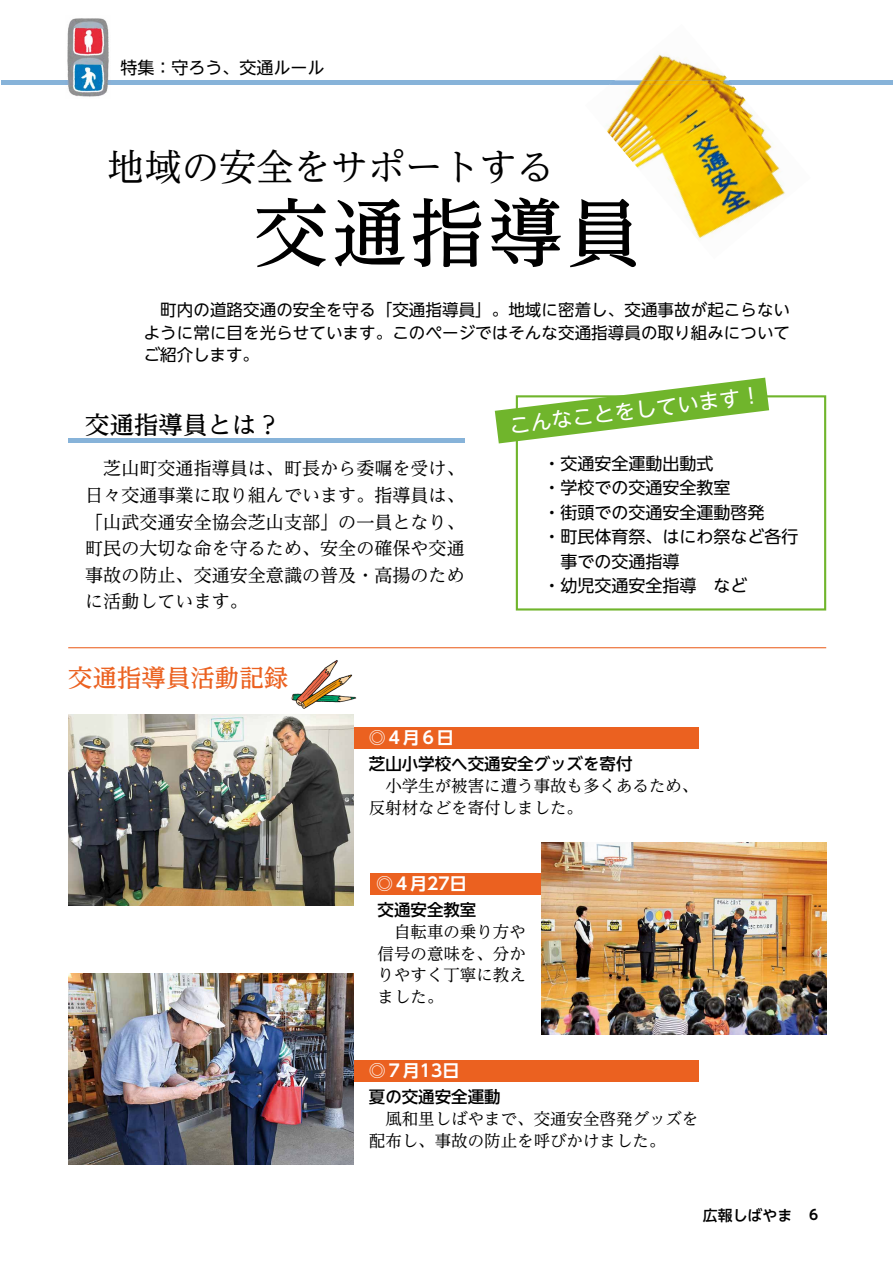
<style>
.page{position:relative;width:893px;height:1263px;background:#fff}
.page>*{position:absolute;margin:0;border:0;box-sizing:border-box;transform-origin:0 0}
.t1{font:500 74.4px "UD Reimin Pro";letter-spacing:.05em;color:#000}
.t2{font:37.2px "UD Reimin Pro";color:#000}
.t3{font:500 24.45px "UD Reimin Pro";color:#eb6120}
.t4{font:500 24.45px "UD Reimin Pro";color:#000}
.t5{font:21.15px "UD Shin Go NT Pro";color:#fff}
.t6{font:18px/26.5px "UD Reimin Pro";color:#000;text-align:justify}
.t7{font:16.95px "UD Shin Go NT Pro";color:#000}
.t8{font:700 16.95px "UD Shin Go NT Pro De";color:#fff}
.t9{font:16.5px/21.8px "UD Reimin Pro";color:#000}
.t10{font:16.5px/22.4px "UD Shin Go NT Pro";letter-spacing:.005em;color:#000;text-align:justify}
.t11{font:500 16.5px "UD Shin Go NT Pro";color:#000}
.t12{font:500 14.85px "UD Shin Go NT Pro";color:#000}
.t13{font:700 13.8px "UD Shin Go NT Pro De";color:#000}
</style>
<div class="page">
<hr style="left:1px;top:81px;width:892px;height:4px;background:#87b3d9">
<hr style="left:68px;top:439px;width:397px;height:4px;background:#87b3d9">
<img style="left:65px;top:18px;width:46px;height:79px">
<img style="left:65px;top:81px;width:46px;height:4px">
<div style="left:516px;top:395px;width:310px;height:215px;border:2px solid #70b52c"></div>
<svg style="left:495px;top:378px;width:274px;height:65px"></svg>
<img style="left:585px;top:54px;width:226px;height:186px">
<img style="left:609px;top:81px;width:124px;height:4px">
<hr style="left:68px;top:647px;width:758px;height:1px;background:#eb6120">
<img style="left:291px;top:660px;width:66px;height:48px">
<div style="left:341px;top:727px;width:357px;height:22px;background:#eb6120"></div>
<img style="left:68px;top:714px;width:285px;height:191px">
<div style="left:341px;top:1060px;width:357px;height:21px;background:#eb6120"></div>
<img style="left:68px;top:973px;width:285px;height:192px">
<div style="left:370px;top:873px;width:357px;height:21px;background:#eb6120"></div>
<img style="left:541px;top:843px;width:285px;height:191px">
<p class="t7" style="left:120px;top:54px;width:206px">特集：守ろう、交通ルール</p>
<h2 class="t2" style="left:108px;top:137px;width:448px">地域の安全をサポートする</h2>
<h1 class="t1" style="left:254px;top:172px;width:388px">交通指導員</h1>
<p class="t10" style="left:144px;top:299px;width:648px">　町内の道路交通の安全を守る「交通指導員」。地域に密着し、交通事故が起こらないように常に目を光らせています。このページではそんな交通指導員の取り組みについてご紹介します。</p>
<h3 class="t4" style="left:85px;top:405px;width:197px">交通指導員とは?</h3>
<p class="t6" style="left:85px;top:455px;width:381px">　芝山町交通指導員は、町長から委嘱を受け、日々交通事業に取り組んでいます。指導員は、「山武交通安全協会芝山支部」の一員となり、町民の大切な命を守るため、安全の確保や交通事故の防止、交通安全意識の普及・高揚のために活動しています。</p>
<h3 class="t3" style="left:68px;top:658px;width:222px">交通指導員活動記録</h3>
<p class="t5" style="left:507px;top:409px;width:255px;rotate:-7deg">こんなことをしています!</p>
<p class="t7" style="left:543px;top:450px;width:172px">・交通安全運動出動式</p>
<p class="t7" style="left:543px;top:474px;width:189px">・学校での交通安全教室</p>
<p class="t7" style="left:543px;top:498px;width:223px">・街頭での交通安全運動啓発</p>
<p class="t7" style="left:543px;top:523px;width:257px">・町民体育祭、はにわ祭など各行</p>
<p class="t7" style="left:560px;top:547px;width:121px">事での交通指導</p>
<p class="t7" style="left:543px;top:572px;width:206px">・幼児交通安全指導　など</p>
<p class="t8" style="left:369px;top:724px;width:87px">◎４月６日</p>
<p class="t11" style="left:369px;top:751px;width:265px">芝山小学校へ交通安全グッズを寄付</p>
<p class="t9" style="left:369px;top:774px;width:331px;text-indent:16px">小学生が被害に遭う事故も多くあるため、反射材などを寄付しました。</p>
<p class="t8" style="left:376px;top:870px;width:92px">◎４月27日</p>
<p class="t11" style="left:378px;top:896px;width:100px">交通安全教室</p>
<p class="t9" style="left:378px;top:920px;width:150px;text-align:justify">　自転車の乗り方や信号の意味を、分かりやすく丁寧に教えました。</p>
<p class="t8" style="left:369px;top:1057px;width:92px">◎７月13日</p>
<p class="t11" style="left:369px;top:1083px;width:133px">夏の交通安全運動</p>
<p class="t9" style="left:369px;top:1107px;width:331px;text-indent:16px">風和里しばやまで、交通安全啓発グッズを配布し、事故の防止を呼びかけました。</p>
<p class="t12" style="left:703px;top:1203px;width:91px">広報しばやま</p>
<p class="t13" style="left:809px;top:1203px;width:11px">6</p>
</div>
